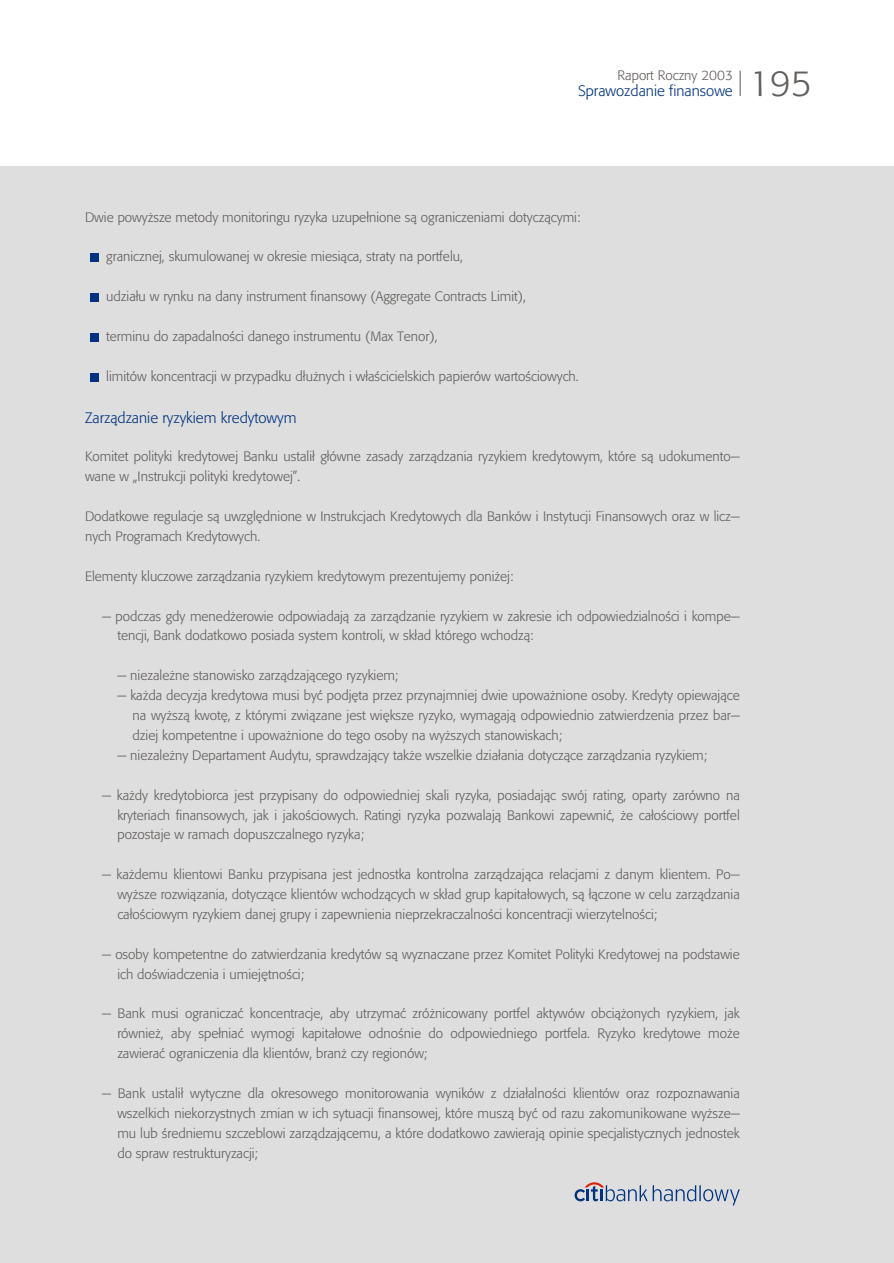
<style>
.page{position:relative;width:894px;height:1263px;background:#fff}
.page>*{position:absolute;margin:0;border:0;box-sizing:border-box;transform-origin:0 0}
.t1{font:36px "Formata";color:#615e5c}
.t2{font:15px "Formata";color:#003380}
.t3{font:13.5px/20px "Formata";color:#615e5c;text-align:justify}
</style>
<div class="page">
<div style="left:0;top:166px;width:894px;height:1097px;background:#dedede"></div>
<svg style="left:740px;top:71px;width:1px;height:25px"></svg>
<div style="left:90px;top:254px;width:8px;height:8px;background:#003380"></div>
<div style="left:90px;top:293px;width:8px;height:9px;background:#003380"></div>
<div style="left:90px;top:333px;width:8px;height:9px;background:#003380"></div>
<div style="left:90px;top:373px;width:8px;height:8px;background:#003380"></div>
<svg style="left:575px;top:1182px;width:165px;height:23px"></svg>
<p class="t3" style="left:618px;top:65px;width:117px">Raport Roczny 2003</p>
<p class="t2" style="left:578px;top:81px;width:156px">Sprawozdanie finansowe</p>
<h1 class="t1" style="left:749px;top:61px;width:64px">195</h1>
<p class="t3" style="left:85px;top:207px;width:497px">Dwie powy¿sze metody monitoringu ryzyka uzupe³nione s¹ ograniczeniami dotycz¹cymi:</p>
<p class="t3" style="left:106px;top:247px;width:358px">granicznej, skumulowanej w okresie miesi¹ca, straty na portfelu,</p>
<p class="t3" style="left:106px;top:286px;width:421px">udzia³u w rynku na dany instrument finansowy (Aggregate Contracts Limit),</p>
<p class="t3" style="left:106px;top:326px;width:333px">terminu do zapadalnoœci danego instrumentu (Max Tenor),</p>
<p class="t3" style="left:106px;top:366px;width:474px">limitów koncentracji w przypadku d³u¿nych i w³aœcicielskich papierów wartoœciowych.</p>
<p class="t2" style="left:85px;top:408px;width:213px">Zarz¹dzanie ryzykiem kredytowym</p>
<p class="t3" style="left:85px;top:447px;width:656px">Komitet polityki kredytowej Banku ustali³ g³ówne zasady zarz¹dzania ryzykiem kredytowym, które s¹ udokumento&shy;wane w „Instrukcji polityki kredytowej”.</p>
<p class="t3" style="left:85px;top:506px;width:656px">Dodatkowe regulacje s¹ uwzglêdnione w Instrukcjach Kredytowych dla Banków i Instytucji Finansowych oraz w licz&shy;nych Programach Kredytowych.</p>
<p class="t3" style="left:85px;top:566px;width:430px">Elementy kluczowe zarz¹dzania ryzykiem kredytowym prezentujemy poni¿ej:</p>
<p class="t3" style="left:117px;top:606px;width:624px;text-indent:-15px">- podczas gdy mened¿erowie odpowiadaj¹ za zarz¹dzanie ryzykiem w zakresie ich odpowiedzialnoœci i kompe&shy;tencji, Bank dodatkowo posiada system kontroli, w sk³ad którego wchodz¹:</p>
<p class="t3" style="left:117px;top:665px;width:283px">- niezale¿ne stanowisko zarz¹dzaj¹cego ryzykiem;</p>
<p class="t3" style="left:133px;top:685px;width:609px;text-indent:-15px">- ka¿da decyzja kredytowa musi byæ podjêta przez przynajmniej dwie upowa¿nione osoby. Kredyty opiewaj¹ce na wy¿sz¹ kwotê, z którymi zwi¹zane jest wiêksze ryzyko, wymagaj¹ odpowiednio zatwierdzenia przez bar&shy;dziej kompetentne i upowa¿nione do tego osoby na wy¿szych stanowiskach;</p>
<p class="t3" style="left:117px;top:745px;width:591px">- niezale¿ny Departament Audytu, sprawdzaj¹cy tak¿e wszelkie dzia³ania dotycz¹ce zarz¹dzania ryzykiem;</p>
<p class="t3" style="left:117px;top:785px;width:624px;text-indent:-15px">- ka¿dy kredytobiorca jest przypisany do odpowiedniej skali ryzyka, posiadaj¹c swój rating, oparty zarówno na kryteriach finansowych, jak i jakoœciowych. Ratingi ryzyka pozwalaj¹ Bankowi zapewniæ, ¿e ca³oœciowy portfel pozostaje w ramach dopuszczalnego ryzyka;</p>
<p class="t3" style="left:117px;top:864px;width:624px;text-indent:-15px">- ka¿demu klientowi Banku przypisana jest jednostka kontrolna zarz¹dzaj¹ca relacjami z danym klientem. Po&shy;wy¿sze rozwi¹zania, dotycz¹ce klientów wchodz¹cych w sk³ad grup kapita³owych, s¹ ³¹czone w celu zarz¹dzania ca³oœciowym ryzykiem danej grupy i zapewnienia nieprzekraczalnoœci koncentracji wierzytelnoœci;</p>
<p class="t3" style="left:117px;top:944px;width:624px;text-indent:-15px">- osoby kompetentne do zatwierdzania kredytów s¹ wyznaczane przez Komitet Polityki Kredytowej na podstawie ich doœwiadczenia i umiejêtnoœci;</p>
<p class="t3" style="left:117px;top:1004px;width:624px;text-indent:-15px">- Bank musi ograniczaæ koncentracje, aby utrzymaæ zró¿nicowany portfel aktywów obci¹¿onych ryzykiem, jak równie¿, aby spe³niaæ wymogi kapita³owe odnoœnie do odpowiedniego portfela. Ryzyko kredytowe mo¿e zawieraæ ograniczenia dla klientów, bran¿ czy regionów;</p>
<p class="t3" style="left:117px;top:1083px;width:624px;text-indent:-15px">- Bank ustali³ wytyczne dla okresowego monitorowania wyników z dzia³alnoœci klientów oraz rozpoznawania wszelkich niekorzystnych zmian w ich sytuacji finansowej, które musz¹ byæ od razu zakomunikowane wy¿sze&shy;mu lub œredniemu szczeblowi zarz¹dzaj¹cemu, a które dodatkowo zawieraj¹ opinie specjalistycznych jednostek do spraw restrukturyzacji;</p>
</div>
